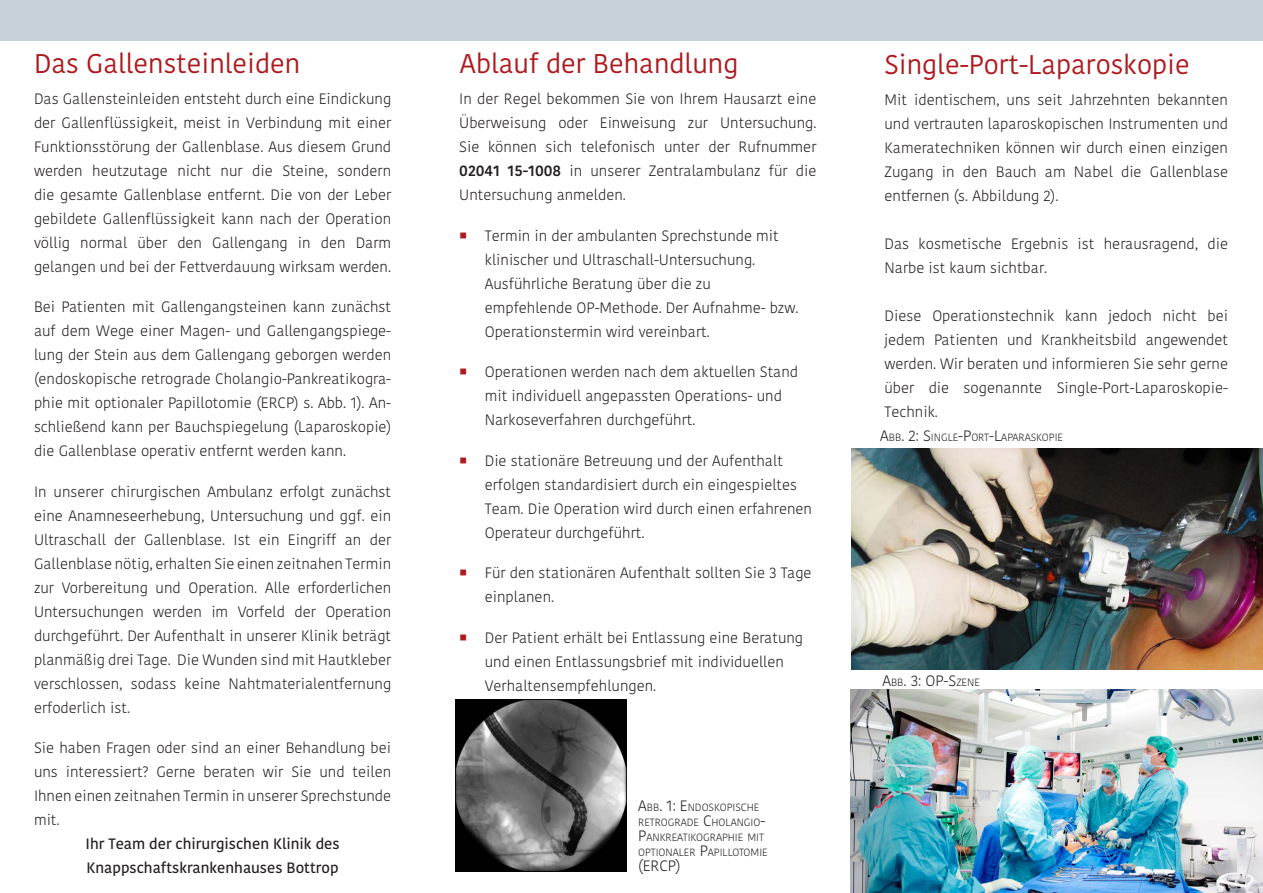
<style>
.page{position:relative;width:1263px;height:893px;background:#fff}
.page>*{position:absolute;margin:0;border:0;box-sizing:border-box;transform-origin:0 0}
.Header_Flyer_Rot{font:27px "Kohinoor";color:#ae1a1e}
.Fließtext{font:300 15px/24px "Kohinoor";color:#231f20;text-align:justify}
.Fließtext-2{font:600 15px "Kohinoor";color:#231f20}
.Bildunterschrift{font:300 15px "Kohinoor";color:#231f20}
.Bildunterschrift-2{font:300 10.5px/15px "Kohinoor";color:#231f20}
.s1{font-weight:500}
.s2{font-size:15px}
.s3{font-size:10.5px}
</style>
<div class="page">
<img style="left:851px;top:448px;width:412px;height:221px">
<img style="left:455px;top:700px;width:171px;height:171px">
<img style="left:850px;top:690px;width:413px;height:203px">
<div style="left:0;top:0;width:1263px;height:40px;background:#c7d1d7"></div>
<p class="Header_Flyer_Rot" style="left:34px;top:47px;width:268px">Das Gallensteinleiden</p>
<p class="Header_Flyer_Rot" style="left:460px;top:47px;width:280px">Ablauf der Behandlung</p>
<p class="Fließtext" style="left:459px;top:87px;width:359px">In der Regel bekommen Sie von Ihrem Hausarzt eine Überweisung oder Einweisung zur Untersuchung.<br>Sie können sich telefonisch unter der Rufnummer <span class="s1">02041 15-1008</span> in unserer Zentralambulanz für die Untersuchung anmelden.</p>
<p class="Fließtext" style="left:485px;top:224px;width:315px;text-align:left">Termin in der ambulanten Sprechstunde mit klinischer und Ultraschall-Untersuchung.<br>Ausführliche Beratung über die zu empfehlende OP-Methode. Der Aufnahme- bzw.<br>Operationstermin wird vereinbart.</p>
<p class="Fließtext" style="left:485px;top:360px;width:315px;text-align:left">Operationen werden nach dem aktuellen Stand mit individuell angepassten Operations- und<br>Narkoseverfahren durchgeführt.</p>
<p class="Fließtext" style="left:485px;top:449px;width:329px;text-align:left">Die stationäre Betreuung und der Aufenthalt erfolgen standardisiert durch ein eingespieltes Team. Die Operation wird durch einen erfahrenen Operateur durchgeführt.</p>
<p class="Fließtext" style="left:485px;top:561px;width:328px">Für den stationären Aufenthalt sollten Sie 3 Tage einplanen.</p>
<p class="Fließtext" style="left:485px;top:626px;width:320px;text-align:left">Der Patient erhält bei Entlassung eine Beratung und einen Entlassungsbrief mit individuellen<br>Verhaltensempfehlungen.</p>
<p class="Fließtext" style="left:34px;top:87px;width:359px">Das Gallensteinleiden entsteht durch eine Eindickung der Gallenflüssigkeit, meist in Verbindung mit einer Funktionsstörung der Gallenblase. Aus diesem Grund werden heutzutage nicht nur die Steine, sondern die gesamte Gallenblase entfernt. Die von der Leber gebildete Gallenflüssigkeit kann nach der Operation völlig normal über den Gallengang in den Darm gelangen und bei der Fettverdauung wirksam werden.</p>
<p class="Fließtext" style="left:34px;top:295px;width:359px">Bei Patienten mit Gallengangsteinen kann zunächst auf dem Wege einer Magen- und Gallengangspiege&shy;lung der Stein aus dem Gallengang geborgen werden (endoskopische retrograde Cholangio-Pankreatikogra&shy;phie mit optionaler Papillotomie (ERCP) s. Abb. 1). An&shy;schließend kann per Bauchspiegelung (Laparoskopie) die Gallenblase operativ entfernt werden kann.</p>
<p class="Fließtext" style="left:34px;top:480px;width:359px">In unserer chirurgischen Ambulanz erfolgt zunächst eine Anamneseerhebung, Untersuchung und ggf. ein Ultraschall der Gallenblase. Ist ein Eingriff an der Gallenblase nötig, erhalten Sie einen zeitnahen Termin zur Vorbereitung und Operation. Alle erforderlichen Untersuchungen werden im Vorfeld der Operation durchgefü hrt. Der Aufenthalt in unserer Klinik beträgt planmäßig drei Tage. Die Wunden sind mit Hautkleber verschlossen, sodass keine Nahtmaterialentfernung erfoderlich ist.</p>
<p class="Fließtext" style="left:34px;top:736px;width:359px">Sie haben Fragen oder sind an einer Behandlung bei uns interessiert? Gerne beraten wir Sie und teilen Ihnen einen zeitnahen Termin in unserer Sprechstunde mit.</p>
<p class="Fließtext-2" style="left:85px;top:834px;width:256px">Ihr Team der chirurgischen Klinik des</p>
<p class="Fließtext-2" style="left:87px;top:858px;width:254px">Knappschaftskrankenhauses Bottrop</p>
<p class="Bildunterschrift-2" style="left:638px;top:800px;width:121px"><span class="s2">A</span>BB<span class="s2">. 1: E</span>NDOSKOPISCHE</p>
<p class="Bildunterschrift-2" style="left:638px;top:815px;width:129px">RETROGRADE <span class="s2">C</span>HOLANGIO<span class="s2">-<br>P</span>ANKREATIKOGRAPHIE MIT<br>OPTIONALER <span class="s2">P</span>APILLOTOMIE</p>
<p class="Bildunterschrift" style="left:638px;top:856px;width:44px">(ERCP)</p>
<p class="Header_Flyer_Rot" style="left:884px;top:48px;width:307px">Single-Port-Laparoskopie</p>
<p class="Fließtext" style="left:884px;top:88px;width:345px">Mit identischem, uns seit Jahrzehnten bekannten und vertrauten laparoskopischen Instrumenten und Kameratechniken können wir durch einen einzigen Zugang in den Bauch am Nabel die Gallenblase entfernen (s. Abbildung 2).</p>
<p class="Fließtext" style="left:884px;top:232px;width:345px">Das kosmetische Ergebnis ist herausragend, die<br>Narbe ist kaum sichtbar.</p>
<p class="Fließtext" style="left:884px;top:304px;width:345px">Diese Operationstechnik kann jedoch nicht bei jedem Patienten und Krankheitsbild angewendet werden. Wir beraten und informieren Sie sehr gerne über die sogenannte Single-Port-Laparoskopie-Technik.</p>
<p class="Bildunterschrift-2" style="left:880px;top:430px;width:183px"><span class="s2">A</span>BB<span class="s2">. 2: S</span>INGLE<span class="s2">-P</span>ORT<span class="s2">-L</span>APARASKOPIE</p>
<p class="Bildunterschrift" style="left:882px;top:671px;width:97px">A<span class="s3">BB</span>. 3: OP-S<span class="s3">ZENE</span></p>
</div>
